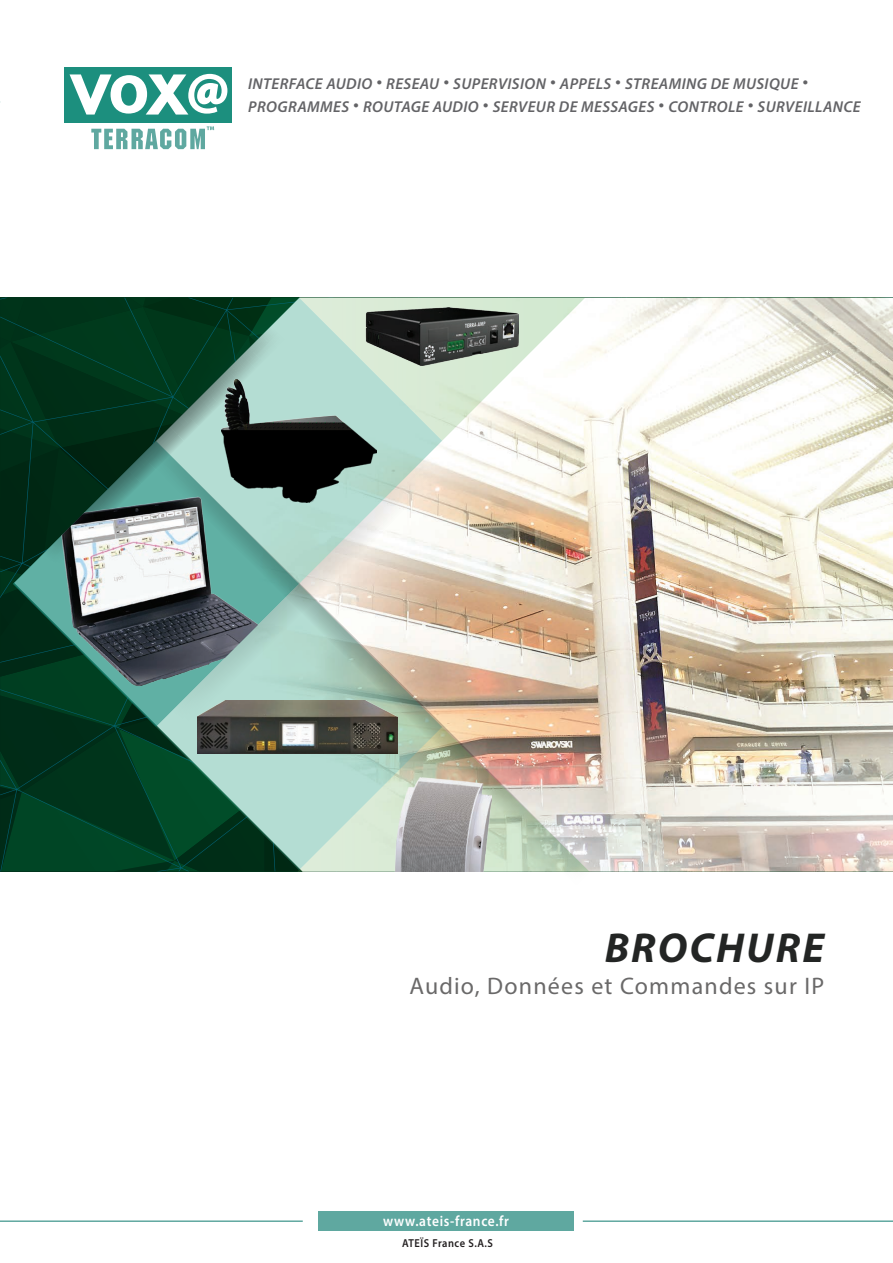
<style>
.page{position:relative;width:893px;height:1263px;background:#fff}
.page>*{position:absolute;margin:0;border:0;box-sizing:border-box;transform-origin:0 0}
.t1{font:italic 700 42px "Myriad Pro";letter-spacing:.05em;color:#232524}
.t2{font:24px "Myriad Pro";letter-spacing:.05em;color:#6a6969}
.t3{font:italic 600 15.75px/23.1px "Myriad Pro";letter-spacing:.025em;color:#636366}
.t4{font:600 14.85px "Myriad Pro";letter-spacing:.05em;color:#fff;scale:.91 1}
.t5{font:600 11.55px "Myriad Pro";letter-spacing:.05em;color:#231f20;scale:.91 1}
</style>
<div class="page">
<img style="left:0;top:298px;width:893px;height:574px">
<div style="left:319px;top:1211px;width:255px;height:20px;background:#5fa8a0"></div>
<hr style="left:0;top:1220px;width:303px;height:2px;background:#5fa8a0">
<hr style="left:583px;top:1220px;width:310px;height:2px;background:#5fa8a0">
<svg style="left:91px;top:126px;width:123px;height:23px"></svg>
<div style="left:64px;top:67px;width:168px;height:55px;background:#1c8f7e"></div>
<svg style="left:70px;top:74px;width:157px;height:41px"></svg>
<img style="left:221px;top:379px;width:156px;height:123px">
<img style="left:198px;top:701px;width:199px;height:52px">
<img style="left:392px;top:777px;width:99px;height:95px">
<img style="left:366px;top:307px;width:152px;height:58px">
<img style="left:53px;top:496px;width:229px;height:190px">
<p class="t3" style="left:248px;top:72px;width:614px">INTERFACE AUDIO ● RESEAU ● SUPERVISION ● APPELS ● STREAMING DE MUSIQUE ●<br>PROGRAMMES ● ROUTAGE AUDIO ● SERVEUR DE MESSAGES ● CONTROLE ● SURVEILLANCE</p>
<h1 class="t1" style="left:605px;top:921px;width:221px">BROCHURE</h1>
<h2 class="t2" style="left:409px;top:971px;width:416px">Audio, Données et Commandes sur IP</h2>
<p class="t4" style="left:383px;top:1211px;width:140px">www.ateis-france.fr</p>
<p class="t5" style="left:402px;top:1235px;width:101px">ATEÏS France S.A.S</p>
</div>
